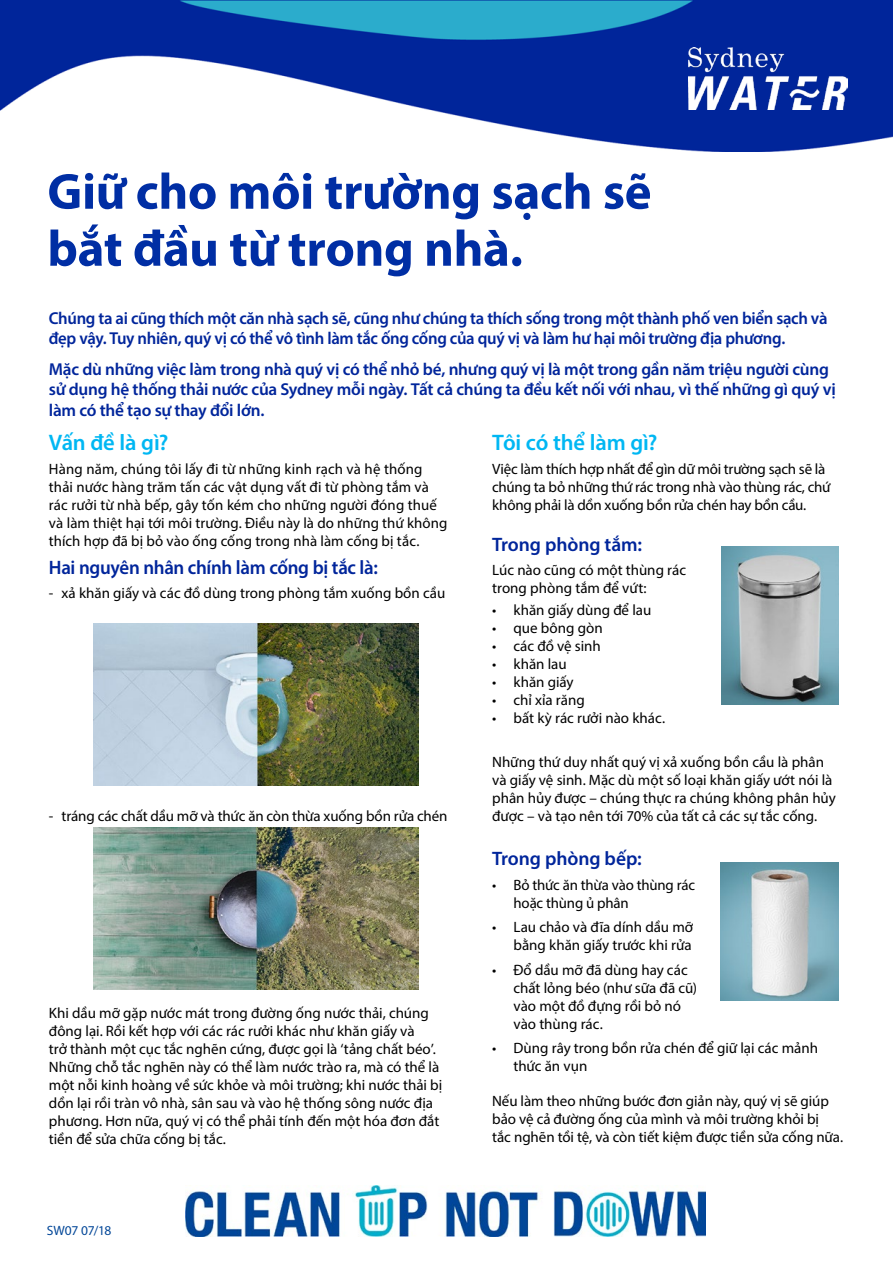
<style>
.page{position:relative;width:893px;height:1263px;background:#fff}
.page>*{position:absolute;margin:0;border:0;box-sizing:border-box;transform-origin:0 0}
.t1{font:700 51px/57px "Myriad Pro";letter-spacing:-.005em;color:#002ea4}
.t2{font:600 22.5px "Myriad Pro";letter-spacing:-.01em;color:#00b7f3}
.t3{font:600 19.5px "Myriad Pro";letter-spacing:-.015em;color:#00259b}
.t4{font:600 17.25px/20.2px "Myriad Pro";letter-spacing:-.015em;color:#00259b}
.t5{font:15px/18px "Myriad Pro";color:#000}
.t6{font:13.5px "Myriad Pro";letter-spacing:-.025em;color:#034798}
</style>
<div class="page">
<img style="left:1px;top:0;width:892px;height:151px">
<img style="left:688px;top:47px;width:159px;height:62px">
<img style="left:185px;top:1185px;width:521px;height:51px">
<img style="left:93px;top:623px;width:325px;height:162px">
<img style="left:93px;top:828px;width:325px;height:161px">
<img style="left:720px;top:863px;width:119px;height:137px">
<img style="left:722px;top:546px;width:117px;height:159px">
<p class="t1" style="left:47px;top:161px;width:606px">Giữ cho môi trường sạch sẽ bắt đầu từ trong nhà.</p>
<p class="t4" style="left:49px;top:308px;width:780px">Chúng ta ai cũng thích một căn nhà sạch sẽ, cũng như chúng ta thích sống trong một thành phố ven biển sạch và đẹp vậy. Tuy nhiên, quý vị có thể vô tình làm tắc ống cống của quý vị và làm hư hại môi trường địa phương.</p>
<p class="t4" style="left:49px;top:359px;width:788px">Mặc dù những việc làm trong nhà quý vị có thể nhỏ bé, nhưng quý vị là một trong gần năm triệu người cùng sử dụng hệ thống thải nước của Sydney mỗi ngày. Tất cả chúng ta đều kết nối với nhau, vì thế những gì quý vị làm có thể tạo sự thay đổi lớn.</p>
<p class="t2" style="left:49px;top:428px;width:121px">Vấn đề là gì?</p>
<p class="t5" style="left:49px;top:460px;width:400px">Hàng năm, chúng tôi lấy đi từ những kinh rạch và hệ thống thải nước hàng trăm tấn các vật dụng vất đi từ phòng tắm và rác rưởi từ nhà bếp, gây tốn kém cho những người đóng thuế và làm thiệt hại tới môi trường. Điều này là do những thứ không thích hợp đã bị bỏ vào ống cống trong nhà làm cống bị tắc.</p>
<p class="t3" style="left:49px;top:555px;width:330px">Hai nguyên nhân chính làm cống bị tắc là:</p>
<p class="t5" style="left:49px;top:584px;width:398px">- xả khăn giấy và các đồ dùng trong phòng tắm xuống bồn cầu</p>
<p class="t2" style="left:492px;top:428px;width:167px">Tôi có thể làm gì?</p>
<p class="t5" style="left:492px;top:460px;width:335px">Việc làm thích hợp nhất để gìn dữ môi trường sạch sẽ là chú ng ta bỏ những thứ rác trong nhà vào thù ng rác, chứ không phải là dồn xuống bồn rửa chén hay bồn cầu.</p>
<p class="t3" style="left:492px;top:532px;width:151px">Trong phòng tắm:</p>
<p class="t5" style="left:492px;top:561px;width:195px">Lúc nào cũng có một thùng rác trong phòng tắm để vứt:</p>
<p class="t5" style="left:492px;top:601px;width:161px">• khăn giấy dùng để lau</p>
<p class="t5" style="left:492px;top:619px;width:112px">• que bông gòn</p>
<p class="t5" style="left:492px;top:637px;width:110px">• các đồ vệ sinh</p>
<p class="t5" style="left:492px;top:655px;width:76px">• khăn lau</p>
<p class="t5" style="left:492px;top:673px;width:83px">• khăn giấy</p>
<p class="t5" style="left:492px;top:691px;width:94px">• chỉ xỉa răng</p>
<p class="t5" style="left:492px;top:709px;width:174px">• bất kỳ rác rưởi nào khác.</p>
<p class="t5" style="left:492px;top:752px;width:345px">Những thứ duy nhất quý vị xả xuống bồn cầu là phân và giấy vệ sinh. Mặc dù một số loại khăn giấy ướt nói là phân hủy được – chúng thực ra chúng không phân hủy được – và tạo nên tới 70% của tất cả các sự tắc cống.</p>
<p class="t3" style="left:492px;top:846px;width:151px">Trong phòng bếp:</p>
<p class="t5" style="left:513px;top:875px;width:183px;text-indent:-21px">• Bỏ thức ăn thừa vào thùng rác hoặc thùng ủ phân</p>
<p class="t5" style="left:492px;top:918px;width:202px;text-align:right">• Lau chảo và đĩa dính dầu mỡ bằng khăn giấy trước khi rửa</p>
<p class="t5" style="left:513px;top:960px;width:185px;text-indent:-21px">• Đổ dầu mỡ đã dùng hay các chất lỏng béo (như sữa đã cũ) vào một đồ đựng rồi bỏ nó vào thùng rác.</p>
<p class="t5" style="left:513px;top:1039px;width:306px;text-indent:-21px">• Dùng rây trong bồn rửa chén để giữ lại các mảnh thức ăn vụn</p>
<p class="t5" style="left:492px;top:1092px;width:353px">Nếu làm theo những bước đơn giản này, quý vị sẽ giúp bảo vệ cả đường ống của mình và môi trường khỏi bị<br>tắc nghẽn tồi tệ, và còn tiết kiệm được tiền sửa cống nữa.</p>
<p class="t5" style="left:49px;top:806px;width:400px">- tráng các chất dầu mỡ và thức ăn còn thừa xuống bồn rửa chén</p>
<p class="t5" style="left:49px;top:1004px;width:395px">Khi dầu mỡ gặp nước mát trong đường ống nước thải, chúng đông lại. Rồi kết hợp với các rác rưởi khác như khăn giấy và<br>trở thành một cục tắc nghẽn cứng, được gọi là ‘tảng chất béo’.<br>Những chỗ tắc nghẽn này có thể làm nước trào ra, mà có thể là một nỗi kinh hoàng về sức khỏe và môi trường; khi nước thải bị dồn lại rồi tràn vô nhà, sân sau và vào hệ thống sông nước địa phương. Hơn nữa, quý vị có thể phải tính đến một hóa đơn đắt tiền để sửa chữa cống bị tắc.</p>
<p class="t6" style="left:47px;top:1222px;width:66px">SW07 07/18</p>
</div>
